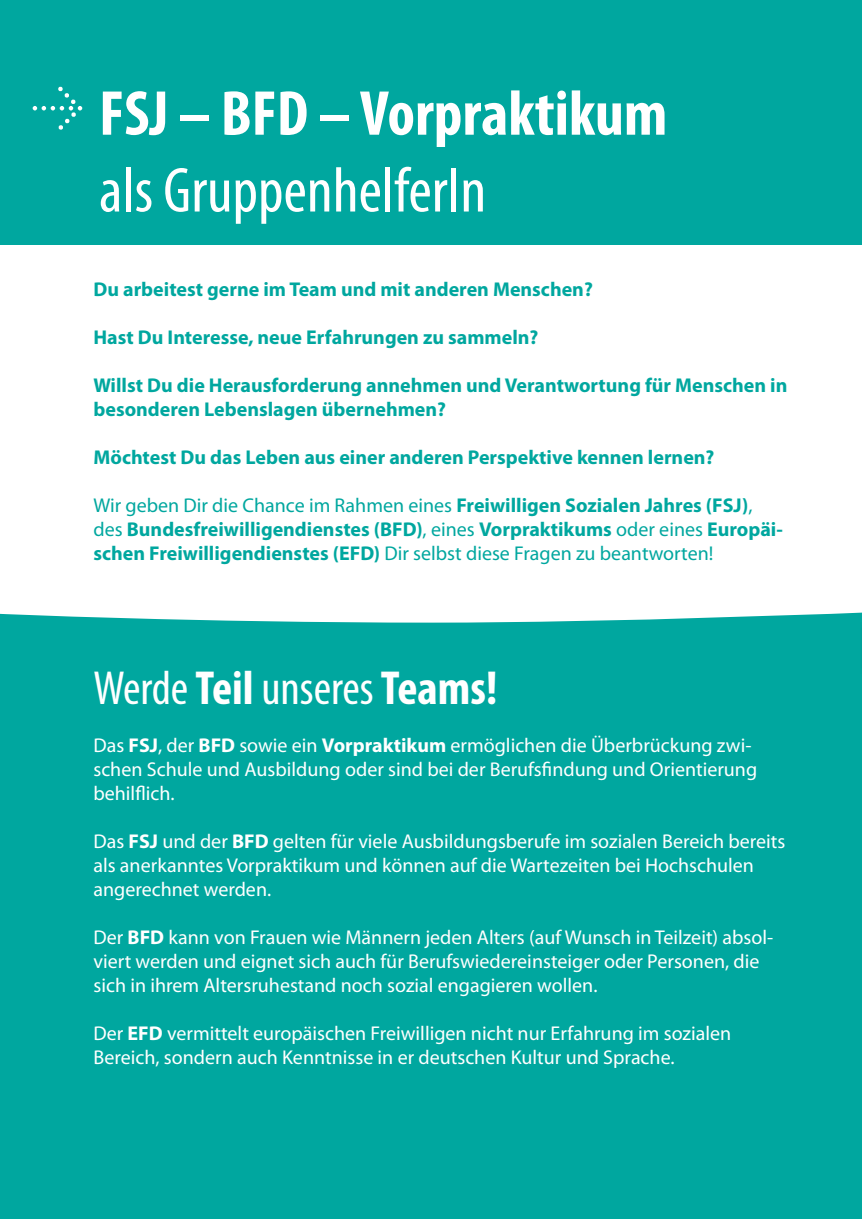
<style>
.page{position:relative;width:862px;height:1219px;background:#fff}
.page>*{position:absolute;margin:0;border:0;box-sizing:border-box;transform-origin:0 0}
.t1{font:700 condensed 64px "Myriad Pro";color:#fff}
.t2{font:condensed 64px "Myriad Pro";color:#fff}
.t3{font:condensed 48px "Myriad Pro";color:#fff}
.t4{font:20px/24px "Myriad Pro";color:#fff}
.t5{font:700 20px/24px "Myriad Pro";color:#00a79f}
.s1{font-weight:400}
.s2{font-weight:700}
</style>
<div class="page">
<div style="left:0;top:613px;width:862px;height:606px;background:#00a79f"></div>
<div style="left:0;top:0;width:862px;height:245px;background:#00a79f"></div>
<svg style="left:33px;top:86px;width:49px;height:44px"></svg>
<hr style="left:860px;top:597px;width:2px;height:104px;background:#000;opacity:.79">
<h1 class="t1" style="left:99px;top:73px;width:570px">FSJ – BFD – Vorpraktikum</h1>
<h1 class="t2" style="left:99px;top:152px;width:389px">als GruppenhelferIn</h1>
<p class="t5" style="left:93px;top:277px;width:501px">Du arbeitest gerne im Team und mit anderen Menschen?</p>
<p class="t5" style="left:93px;top:325px;width:446px">Hast Du Interesse, neue Erfahrungen zu sammeln?</p>
<p class="t5" style="left:93px;top:373px;width:695px">Willst Du die Herausforderung annehmen und Verantwortung für Menschen in besonderen Lebenslagen übernehmen?</p>
<p class="t5" style="left:93px;top:445px;width:622px">Möchtest Du das Leben aus einer anderen Perspektive kennen lernen?</p>
<p class="t5" style="left:93px;top:493px;width:691px"><span class="s1">Wir geben Dir die Chance im Rahmen eines</span> Freiwilligen Sozialen Jahres (FSJ)<span class="s1">, des</span> Bundesfreiwilligendienstes (BFD)<span class="s1">, eines</span> Vorpraktikums <span class="s1">oder eines</span> Europäi&shy;schen Freiwilligendienstes (EFD) <span class="s1">Dir selbst diese Fragen zu beantworten!</span></p>
<h2 class="t3" style="left:93px;top:659px;width:405px">Werde <span class="s2">Teil</span> unseres <span class="s2">Teams!</span></h2>
<p class="t4" style="left:93px;top:733px;width:665px">Das <span class="s2">FSJ</span>, der <span class="s2">BFD</span> sowie ein <span class="s2">Vorpraktikum</span> ermöglichen die Überbrückung zwi&shy;schen Schule und Ausbildung oder sind bei der Berufsfindung und Orientierung behilflich.</p>
<p class="t4" style="left:93px;top:829px;width:693px">Das <span class="s2">FSJ</span> und der <span class="s2">BFD</span> gelten für viele Ausbildungsberufe im sozialen Bereich bereits als anerkanntes Vorpraktikum und können auf die Wartezeiten bei Hochschulen angerechnet werden.</p>
<p class="t4" style="left:93px;top:925px;width:681px">Der <span class="s2">BFD</span> kann von Frauen wie Männern jeden Alters (auf Wunsch in Teilzeit) absol&shy;viert werden und eignet sich auch für Berufswiedereinsteiger oder Personen, die sich in ihrem Altersruhestand noch sozial engagieren wollen.</p>
<p class="t4" style="left:93px;top:1021px;width:639px">Der <span class="s2">EFD</span> vermittelt europäischen Freiwilligen nicht nur Erfahrung im sozialen<br>Bereich, sondern auch Kenntnisse in er deutschen Kultur und Sprache.</p>
</div>
